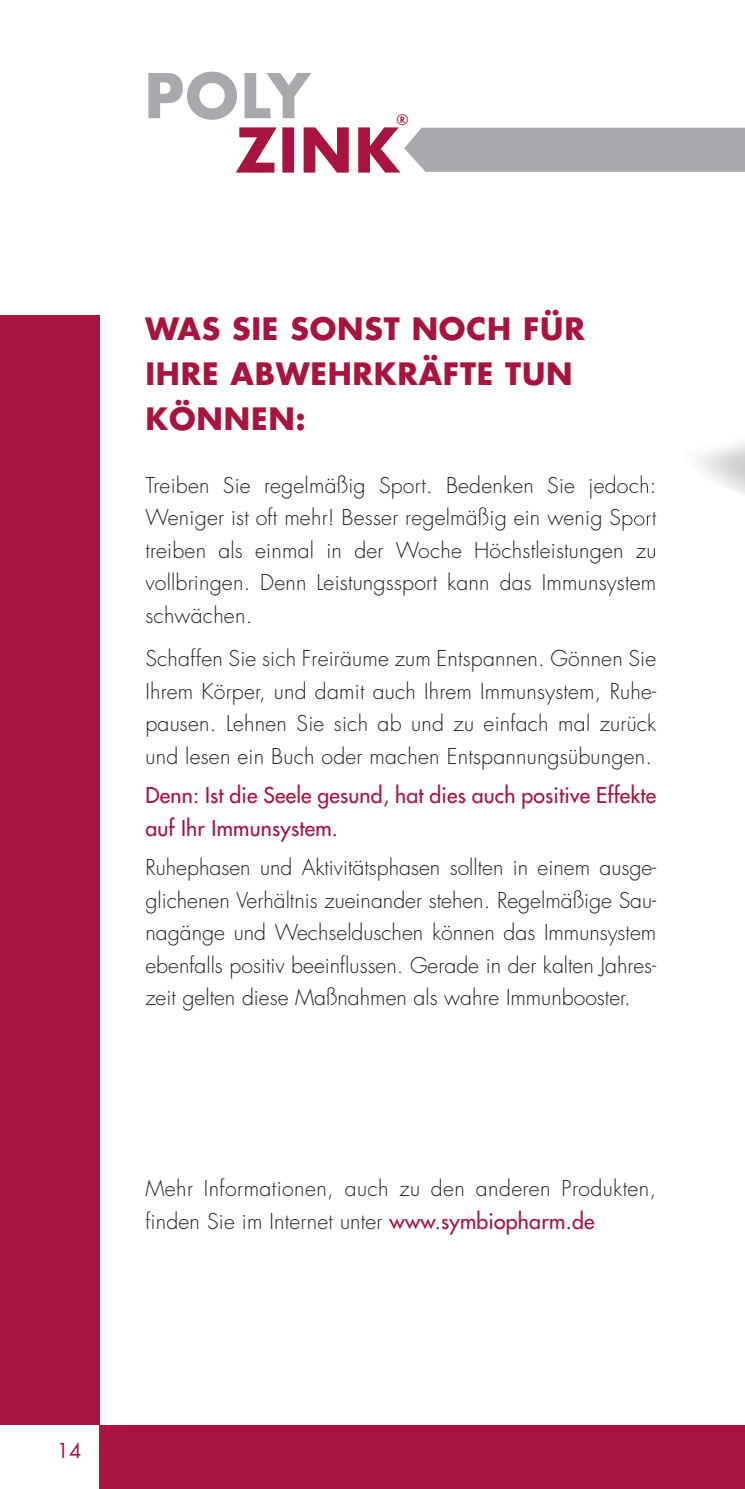
<style>
.page{position:relative;width:745px;height:1489px;background:#fff}
.page>*{position:absolute;margin:0;border:0;box-sizing:border-box;transform-origin:0 0}
.t1{font:700 30px/45px "Futura Std";letter-spacing:.025em;color:#a8133f}
.t2{font:300 21.25px/32.5px "Futura Std";letter-spacing:.01em;color:#231f20;text-align:justify}
.t3{font:500 21.25px/32.5px "Futura Std";letter-spacing:.01em;color:#a8133f}
.t4{font:20px "Futura Std";color:#a8133f}
.t5{font:500 16px "Futura T";color:#a8133f}
.s1{font-weight:500;color:#a8133f}
</style>
<div class="page">
<svg style="left:148px;top:72px;width:163px;height:48px"></svg>
<svg style="left:235px;top:127px;width:509px;height:46px"></svg>
<div style="left:0;top:315px;width:99px;height:1109px;background:#a8133f"></div>
<div style="left:99px;top:1424px;width:645px;height:64px;background:#a8133f"></div>
<img style="left:629px;top:475px;width:25px;height:19px">
<img style="left:628px;top:512px;width:28px;height:14px">
<img style="left:636px;top:548px;width:19px;height:11px">
<p class="t5" style="left:396px;top:110px;width:14px">®</p>
<h1 class="t1" style="left:145px;top:306px;width:440px">WAS SIE SONST NOCH FÜR<br>IHRE ABWEHRKRÄFTE TUN<br>KÖNNEN:</h1>
<p class="t2" style="left:145px;top:469px;width:512px">Treiben Sie regelmäßig Sport. Bedenken Sie jedoch:<br>Weniger ist oft mehr! Besser regelmäßig ein wenig Sport treiben als einmal in der Woche Höchstleistungen zu vollbringen. Denn Leistungssport kann das Immunsystem schwächen.</p>
<p class="t2" style="left:145px;top:642px;width:512px">Schaffen Sie sich Freiräume zum Entspannen. Gönnen Sie Ihrem Körper, und damit auch Ihrem Immunsystem, Ruhe&shy;pausen. Lehnen Sie sich ab und zu einfach mal zurück und lesen ein Buch oder machen Entspannungsübungen.</p>
<p class="t3" style="left:145px;top:779px;width:512px">Denn: Ist die Seele gesund, hat dies auch positive Effekte auf Ihr Immunsystem.</p>
<p class="t2" style="left:145px;top:851px;width:512px">Ruhephasen und Aktivitätsphasen sollten in einem ausge&shy;glichenen Verhältnis zueinander stehen. Regelmäßige Sau&shy;nagänge und Wechselduschen können das Immunsystem ebenfalls positiv beeinflussen. Gerade in der kalten Jahres&shy;zeit gelten diese Maßnahmen als wahre Immunbooster.</p>
<p class="t2" style="left:145px;top:1172px;width:512px">Mehr Informationen, auch zu den anderen Produkten, finden Sie im Internet unter <span class="s1">www.symbiopharm.de</span></p>
<p class="t4" style="left:57px;top:1437px;width:26px">14</p>
</div>
